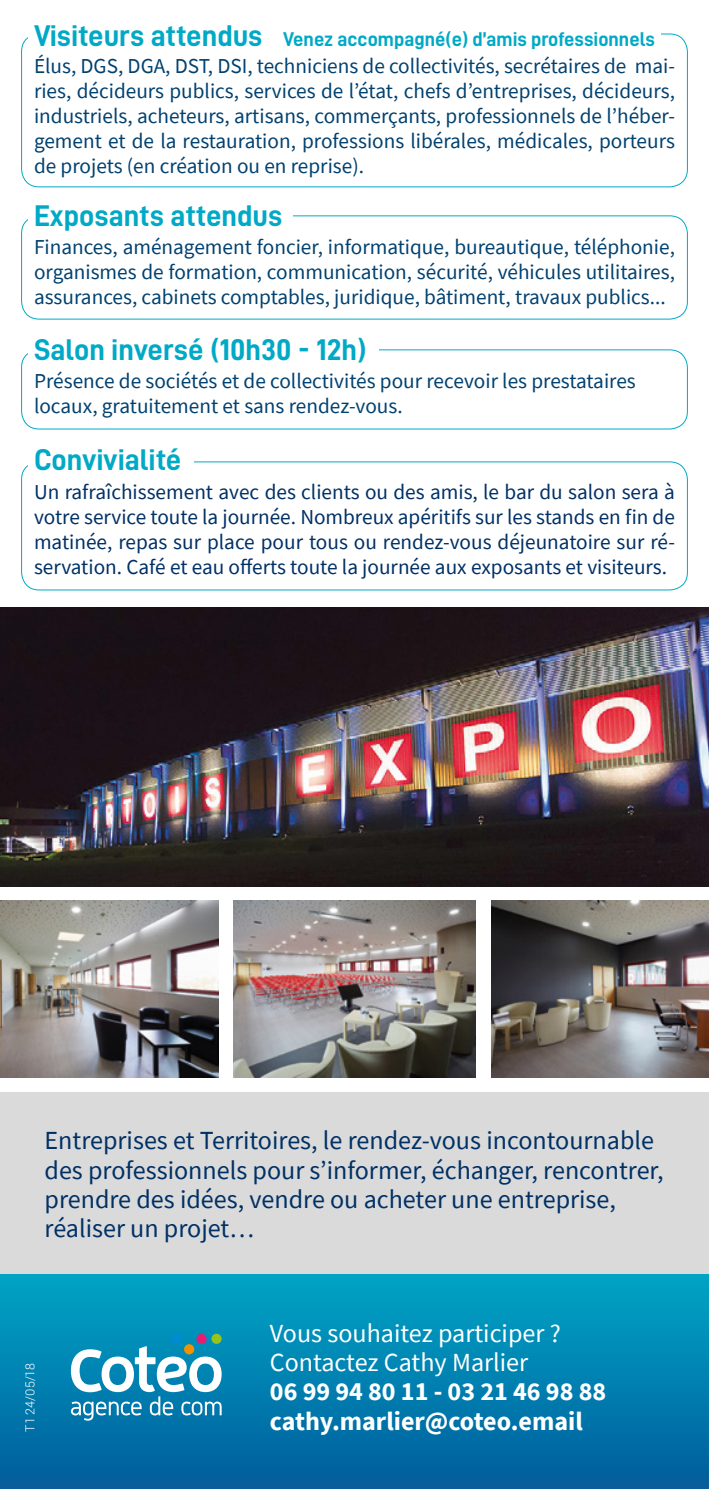
<style>
.page{position:relative;width:709px;height:1489px;background:#fff}
.page>*{position:absolute;margin:0;border:0;box-sizing:border-box;transform-origin:0 0}
.t1{font:30px "D DIN Bold";color:#00a9c6}
.t2{font:26px/29.2px "Source Sans Pro";color:#003065}
.t3{font:700 26px/29.2px "Source Sans Pro";color:#fff}
.t4{font:26px/29.2px "Source Sans Pro";color:#fff}
.t5{font:21.25px/25px "Source Sans Pro";color:#004170;text-align:justify}
.t6{font:21.25px/25px "Source Sans Pro";color:#003065;text-align:justify}
.t7{font:20px "D DIN Bold";color:#00a9c6}
.t8{font:300 12.5px "Roboto";color:#fff}
.s1{font-size:30px}
</style>
<div class="page">
<div style="left:0;top:1092px;width:709px;height:182px;background:#dadada"></div>
<img style="left:0;top:608px;width:709px;height:278px">
<div style="left:21px;top:215px;width:666px;height:104px;border:1px solid #00a9c6;border-radius:18px"></div>
<div style="left:21px;top:349px;width:666px;height:80px;border:1px solid #00a9c6;border-radius:18px"></div>
<div style="left:21px;top:461px;width:666px;height:129px;border:1px solid #00a9c6;border-radius:18px"></div>
<div style="left:28px;top:202px;width:264px;height:27px;background:#fff"></div>
<div style="left:28px;top:336px;width:350px;height:27px;background:#fff"></div>
<div style="left:28px;top:448px;width:165px;height:27px;background:#fff"></div>
<div style="left:0;top:1274px;width:709px;height:214px;background:linear-gradient(to bottom,#00a5c5,#025d9c)"></div>
<div style="left:172px;top:1333px;width:10px;height:10px;background:#008cd3;border-radius:50%"></div>
<div style="left:196px;top:1333px;width:11px;height:10px;background:#e71d72;border-radius:50%"></div>
<div style="left:211px;top:1333px;width:11px;height:10px;background:#98c21d;border-radius:50%"></div>
<svg style="left:71px;top:1345px;width:151px;height:75px"></svg>
<img style="left:233px;top:900px;width:243px;height:177px">
<img style="left:0;top:900px;width:218px;height:177px">
<img style="left:491px;top:900px;width:218px;height:177px">
<p class="t7" style="left:34px;top:28px;width:622px"><span class="s1">Visiteurs attendus</span> Venez accompagné(e) d’amis professionnels</p>
<p class="t5" style="left:34px;top:53px;width:642px">Élus, DGS, DGA, DST, DSI, techniciens de collectivités, secrétaires de mai&shy;ries, décideurs publics, services de l’état, chefs d’entreprises, décideurs, industriels, acheteurs, artisans, commerçants, professionnels de l’héber&shy;gement et de la restauration, professions libérales, médicales, porteurs de projets (en création ou en reprise).</p>
<h1 class="t1" style="left:34px;top:199px;width:250px">Exposants attendus</h1>
<p class="t5" style="left:34px;top:234px;width:642px">Finances, aménagement foncier, informatique, bureautique, téléphonie, organismes de formation, communication, sécurité, véhicules utilitaires, assurances, cabinets comptables, juridique, bâtiment, travaux publics...</p>
<h1 class="t1" style="left:34px;top:332px;width:334px">Salon inversé (10h30 - 12h)</h1>
<p class="t5" style="left:34px;top:368px;width:603px">Présence de sociétés et de collectivités pour recevoir les prestataires locaux, gratuitement et sans rendez-vous.</p>
<h1 class="t1" style="left:34px;top:443px;width:149px">Convivialité</h1>
<p class="t6" style="left:34px;top:479px;width:642px">Un rafraîchissement avec des clients ou des amis, le bar du salon sera à votre service toute la journée. Nombreux apéritifs sur les stands en fin de matinée, repas sur place pour tous ou rendez-vous déjeunatoire sur ré&shy;servation. Café et eau offerts toute la journée aux exposants et visiteurs.</p>
<p class="t2" style="left:45px;top:1125px;width:620px">Entreprises et Territoires, le rendez-vous incontournable des professionnels pour s’informer, échanger, rencontrer, prendre des idées, vendre ou acheter une entreprise, réaliser un projet…</p>
<p class="t8" style="left:21px;top:1431px;width:71px;rotate:-90deg">T1 24/05/18</p>
<p class="t4" style="left:270px;top:1318px;width:292px">Vous souhaitez participer ?<br>Contactez Cathy Marlier</p>
<p class="t3" style="left:270px;top:1376px;width:338px">06 99 94 80 11 - 03 21 46 98 88 cathy.marlier@coteo.email</p>
</div>
